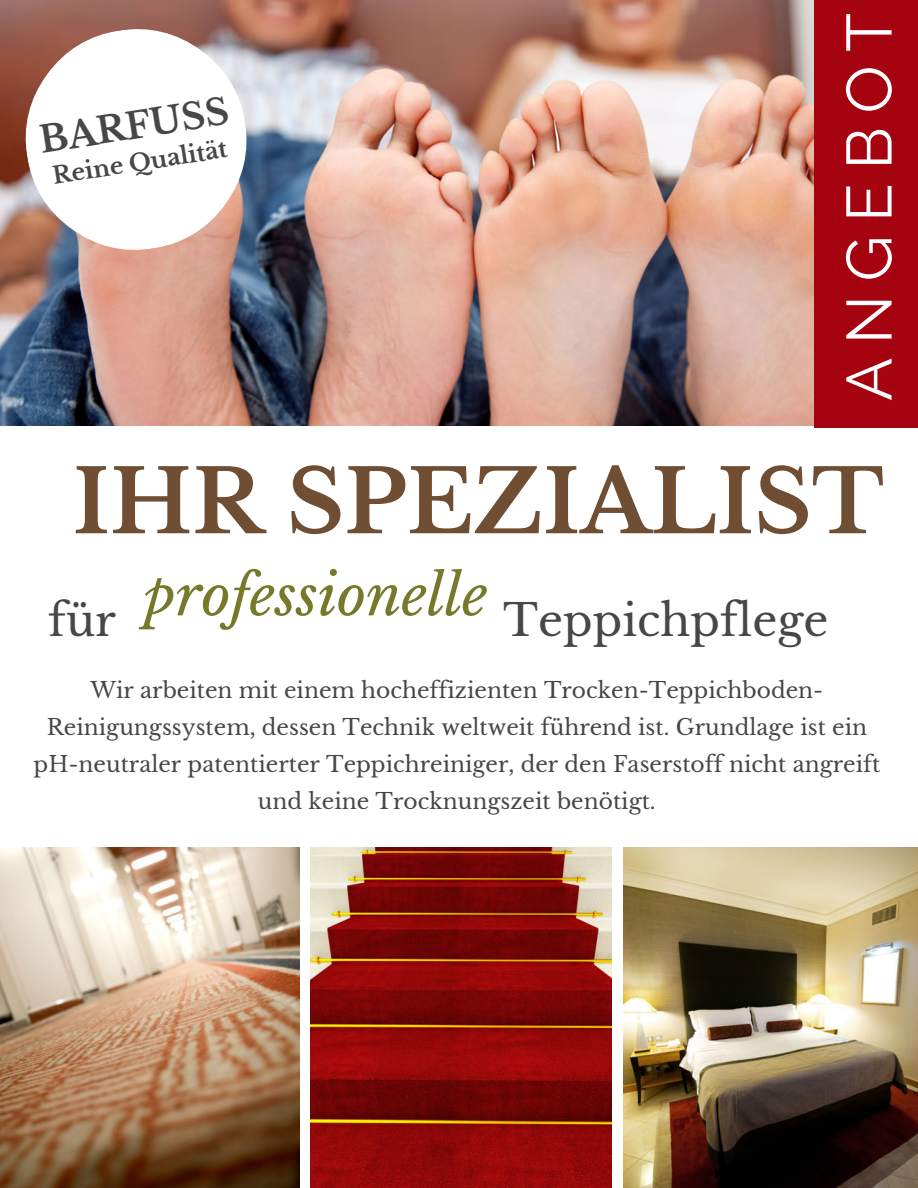
<style>
.page{position:relative;width:918px;height:1188px;background:#fff}
.page>*{position:absolute;margin:0;border:0;box-sizing:border-box;transform-origin:0 0}
.t1{font:700 87.15px "Libre Baskerville";color:#6f4e34}
.t2{font:63.75px "Raleway";letter-spacing:.21em;color:#fff}
.t3{font:italic 55.95px "Libre Baskerville";color:#77792a}
.t4{font:43.65px "Libre Baskerville";color:#474747}
.t5{font:700 36px "Libre Baskerville";color:#474747}
.t6{font:700 23.1px "Libre Baskerville";color:#474747}
.t7{font:21.75px/37.2px "Libre Baskerville";color:#474747;text-align:center}
</style>
<div class="page">
<img style="left:0;top:0;width:815px;height:425px">
<div style="left:815px;top:0;width:103px;height:427px;background:#a60311"></div>
<svg style="left:10px;top:14px;width:252px;height:251px"></svg>
<img style="left:0;top:847px;width:299px;height:341px">
<img style="left:310px;top:847px;width:302px;height:341px">
<img style="left:623px;top:847px;width:295px;height:341px">
<h3 class="t5" style="left:36px;top:119px;width:193px;rotate:-9deg">BARFUSS</h3>
<p class="t6" style="left:51px;top:162px;width:178px;rotate:-9deg">Reine Qualität</p>
<h2 class="t2" style="left:832px;top:401px;width:390px;rotate:-90deg">ANGEBOT</h2>
<h1 class="t1" style="left:73px;top:449px;width:813px">IHR SPEZIALIST</h1>
<h3 class="t4" style="left:48px;top:593px;width:69px">für</h3>
<h3 class="t3" style="left:144px;top:561px;width:345px">professionelle</h3>
<h3 class="t4" style="left:503px;top:593px;width:327px">Teppichpflege</h3>
<p class="t7" style="left:34px;top:672px;width:848px">Wir arbeiten mit einem hocheffizienten Trocken-Teppichboden-Reinigungssystem, dessen Technik weltweit führend ist. Grundlage ist ein pH-neutraler patentierter Teppichreiniger, der den Faserstoff nicht angreift und keine Trocknungszeit benötigt.</p>
</div>
